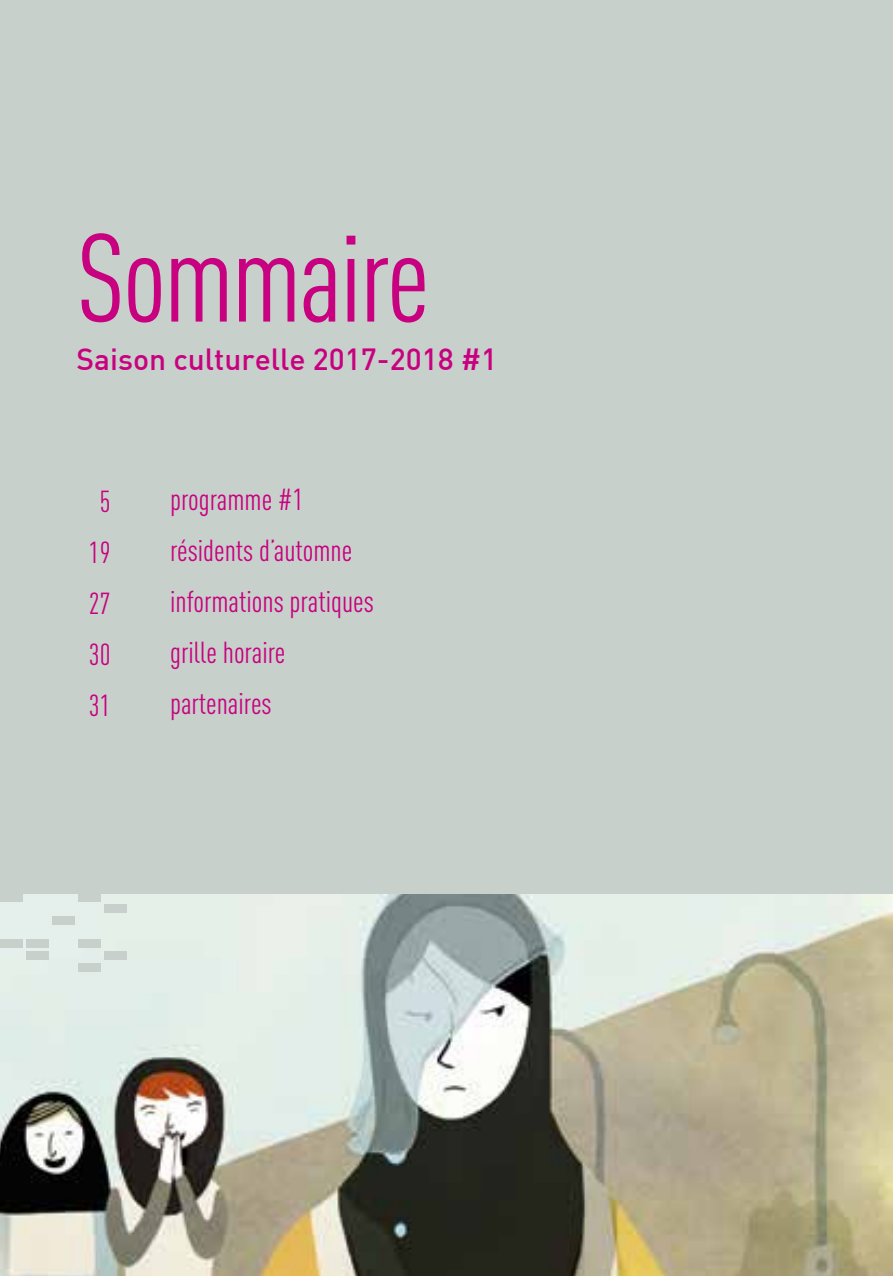
<style>
.page{position:relative;width:893px;height:1276px;background:#fff}
.page>*{position:absolute;margin:0;border:0;box-sizing:border-box;transform-origin:0 0}
.t1{font:123px "DIN Cond";letter-spacing:-.02em;color:#c7017f}
.t2{font:30px/51px "DIN Cond";color:#c7017f}
.t3{font:500 30px "DIN";color:#c7017f}
</style>
<div class="page">
<img style="left:0;top:893px;width:893px;height:383px">
<div style="left:0;top:0;width:893px;height:893px;background:#c8d0cb"></div>
<div style="left:0;top:893px;width:23px;height:8px;background:#c8d0cb"></div>
<div style="left:0;top:940px;width:23px;height:8px;background:#c8d0cb"></div>
<div style="left:27px;top:940px;width:22px;height:8px;background:#c8d0cb"></div>
<div style="left:27px;top:951px;width:22px;height:8px;background:#c8d0cb"></div>
<div style="left:52px;top:916px;width:23px;height:8px;background:#c8d0cb"></div>
<div style="left:78px;top:893px;width:23px;height:8px;background:#c8d0cb"></div>
<div style="left:105px;top:905px;width:22px;height:8px;background:#c8d0cb"></div>
<div style="left:78px;top:940px;width:23px;height:8px;background:#c8d0cb"></div>
<div style="left:105px;top:951px;width:22px;height:8px;background:#c8d0cb"></div>
<div style="left:78px;top:963px;width:23px;height:8px;background:#c8d0cb"></div>
<h1 class="t1" style="left:77px;top:207px;width:355px">Sommaire</h1>
<p class="t3" style="left:77px;top:340px;width:422px">Saison culturelle 2017-2018 #1</p>
<p class="t2" style="left:89px;top:475px;width:23px;text-align:center">5<br>19<br>27<br>30<br>31</p>
<p class="t2" style="left:170px;top:473px;width:205px">programme #1 résidents d’automne informations pratiques grille horaire partenaires</p>
</div>
